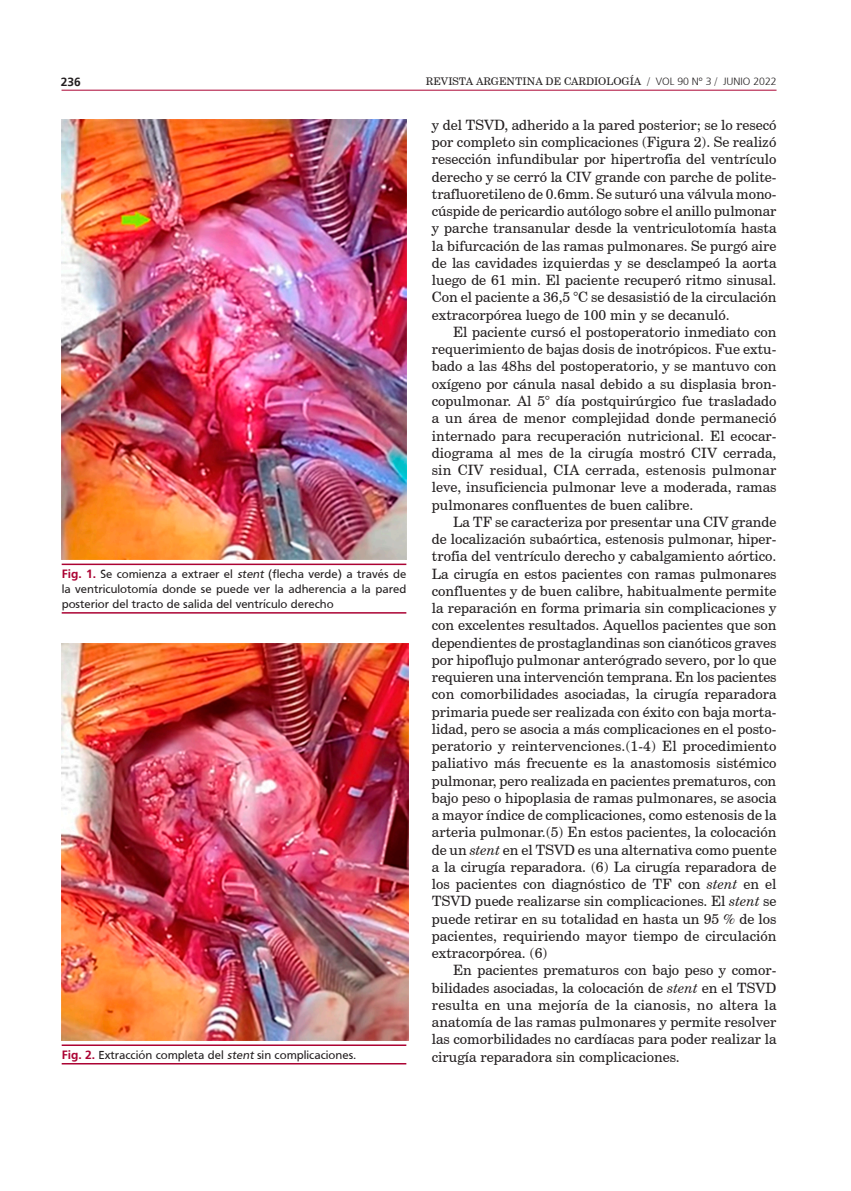
<style>
.page{position:relative;width:851px;height:1191px;background:#fff}
.page>*{position:absolute;margin:0;border:0;box-sizing:border-box;transform-origin:0 0}
.texto{font:14.25px/17.2px "Century Schoolbook BT";color:#231f20;text-align:justify}
.texto1{font:14.25px/17.2px "Century Schoolbook BT";color:#231f20;text-align:justify}
.epigrafe{font:12px/15px "Frutiger";color:#231f20;text-align:justify}
.t1{font:700 12px "Frutiger";color:#231f20}
.t2{font:10.5px "Century Schoolbook BT";color:#231f20}
.s1{font-family:"Frutiger";font-weight:300}
.s2{font-weight:700;color:#ab0333}
.s3{font-style:italic}
</style>
<div class="page">
<hr style="left:62px;top:90px;width:714px;height:1px;background:#ab0333">
<img style="left:62px;top:119px;width:344px;height:441px">
<hr style="left:62px;top:563px;width:344px;height:2px;background:#ab0333">
<hr style="left:62px;top:612px;width:344px;height:1px;background:#ab0333">
<img style="left:62px;top:643px;width:346px;height:397px">
<hr style="left:62px;top:1044px;width:344px;height:2px;background:#ab0333">
<hr style="left:62px;top:1063px;width:344px;height:1px;background:#ab0333">
<p class="t1" style="left:61px;top:75px;width:22px">236</p>
<p class="t2" style="left:426px;top:75px;width:352px">REVISTA ARGENTINA DE CARDIOLOGÍA / <span class="s1">VOL 90 Nº 3</span> / <span class="s1">JUNIO 2022</span></p>
<p class="epigrafe" style="left:62px;top:566px;width:346px"><span class="s2">Fig. 1.</span> Se comienza a extraer el <span class="s3">stent</span> (flecha verde) a través de la ventriculotomía donde se puede ver la adherencia a la pared posterior del tracto de salida del ventrículo derecho</p>
<p class="epigrafe" style="left:62px;top:1047px;width:296px"><span class="s2">Fig. 2.</span> Extracción completa del <span class="s3">stent</span> sin complicaciones.</p>
<p class="texto1" style="left:432px;top:116px;width:346px">y del TSVD, adherido a la pared posterior; se lo resecó por completo sin complicaciones (Figura 2). Se realizó resección infundibular por hipertrofia del ventrículo derecho y se cerró la CIV grande con parche de polite&shy;trafluoretileno de 0.6mm. Se suturó una válvula mono&shy;cúspide de pericardio autólogo sobre el anillo pulmonar y parche transanular desde la ventriculotomía hasta la bifurcación de las ramas pulmonares. Se purgó aire de las cavidades izquierdas y se desclampeó la aorta luego de 61 min. El paciente recuperó ritmo sinusal.<br>Con el paciente a 36,5 °C se desasistió de la circulación extracorpórea luego de 100 min y se decanuló.</p>
<p class="texto" style="left:432px;top:323px;width:346px;text-indent:21px">El paciente cursó el postoperatorio inmediato con requerimiento de bajas dosis de inotrópicos. Fue extu&shy;bado a las 48hs del postoperatorio, y se mantuvo con oxígeno por cánula nasal debido a su displasia bron&shy;copulmonar. Al 5° día postquirúrgico fue trasladado a un área de menor complejidad donde permaneció internado para recuperación nutricional. El ecocar&shy;diograma al mes de la cirugía mostró CIV cerrada, sin CIV residual, CIA cerrada, estenosis pulmonar leve, insuficiencia pulmonar leve a moderada, ramas pulmonares confluentes de buen calibre.</p>
<p class="texto" style="left:432px;top:513px;width:346px;text-indent:21px">La TF se caracteriza por presentar una CIV grande de localización subaórtica, estenosis pulmonar, hiper&shy;trofia del ventrículo derecho y cabalgamiento aórtico.<br>La cirugía en estos pacientes con ramas pulmonares confluentes y de buen calibre, habitualmente permite la reparación en forma primaria sin complicaciones y con excelentes resultados. Aquellos pacientes que son dependientes de prostaglandinas son cianóticos graves por hipoflujo pulmonar anterógrado severo, por lo que requieren una intervención temprana. En los pacientes con comorbilidades asociadas, la cirugía reparadora primaria puede ser realizada con éxito con baja morta&shy;lidad, pero se asocia a más complicaciones en el posto&shy;peratorio y reintervenciones.(1-4) El procedimiento paliativo más frecuente es la anastomosis sistémico pulmonar, pero realizada en pacientes prematuros, con bajo peso o hipoplasia de ramas pulmonares, se asocia a mayor índice de complicaciones, como estenosis de la arteria pulmonar.(5) En estos pacientes, la colocación de un <span class="s3">stent</span> en el TSVD es una alternativa como puente a la cirugía reparadora. (6) La cirugía reparadora de los pacientes con diagnóstico de TF con <span class="s3">stent</span> en el TSVD puede realizarse sin complicaciones. El <span class="s3">stent</span> se puede retirar en su totalidad en hasta un 95 % de los pacientes, requiriendo mayor tiempo de circulación extracorpórea. (6)</p>
<p class="texto" style="left:432px;top:961px;width:346px;text-indent:21px">En pacientes prematuros con bajo peso y comor&shy;bilidades asociadas, la colocación de <span class="s3">stent</span> en el TSVD resulta en una mejoría de la cianosis, no altera la anatomía de las ramas pulmonares y permite resolver las comorbilidades no cardíacas para poder realizar la cirugía reparadora sin complicaciones.</p>
</div>
